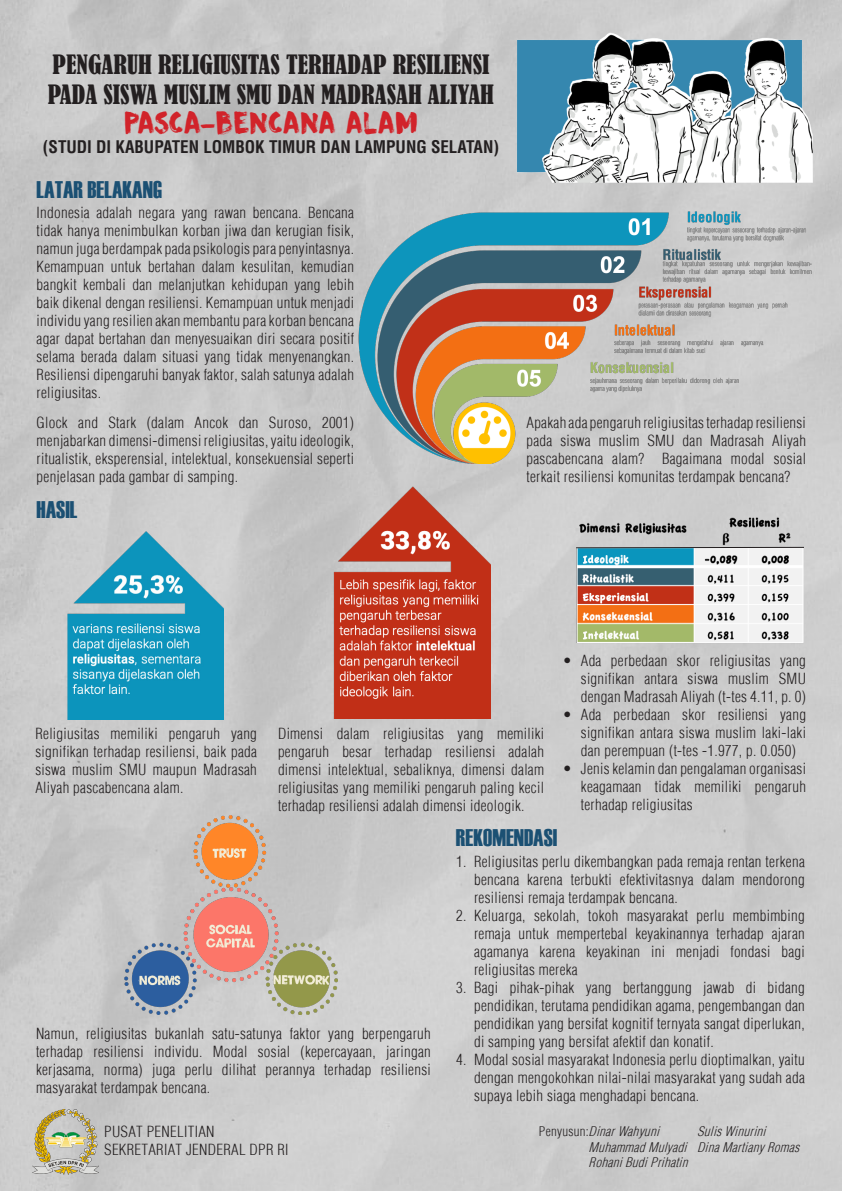
<style>
.page{position:relative;width:842px;height:1191px;background:#fff}
.page>*{position:absolute;margin:0;border:0;box-sizing:border-box;transform-origin:0 0}
.t1{font:32px "DK Momotaro";color:#d1232a}
.t2{font:condensed 25px "Bernard";color:#231f20}
.t3{font:24px "Haettenschweiler";color:#1b5073}
.t4{font:700 condensed 17px "Helvetica";color:#231f20}
.t5{font:15px/18px "Helvetica Cond Light E";letter-spacing:.02em;color:#231f20;text-align:justify}
.t6{font:italic 13px "Helvetica Cond Light E";color:#231f20}
.s1{font-style:normal}
</style>
<div class="page">
<img style="left:0;top:0;width:842px;height:1191px">
<img style="left:507px;top:30px;width:306px;height:153px">
<img style="left:359px;top:205px;width:477px;height:258px">
<img style="left:33px;top:1109px;width:66px;height:65px">
<img style="left:65px;top:532px;width:158px;height:188px">
<img style="left:331px;top:486px;width:160px;height:232px">
<img style="left:576px;top:553px;width:229px;height:96px">
<img style="left:571px;top:511px;width:243px;height:42px">
<svg style="left:575px;top:546px;width:230px;height:3px"></svg>
<img style="left:124px;top:815px;width:214px;height:199px">
<p class="t2" style="left:53px;top:50px;width:438px">PENGARUH RELIGIUSITAS TERHADAP RESILIENSI</p>
<p class="t2" style="left:48px;top:80px;width:448px">PADA SISWA MUSLIM SMU DAN MADRASAH ALIYAH</p>
<p class="t1" style="left:124px;top:105px;width:295px">PASCA-BENCANA ALAM</p>
<p class="t4" style="left:43px;top:136px;width:458px">(STUDI DI KABUPATEN LOMBOK TIMUR DAN LAMPUNG SELATAN)</p>
<p class="t3" style="left:37px;top:176px;width:127px">LATAR BELAKANG</p>
<p class="t5" style="left:37px;top:203px;width:319px">Indonesia adalah negara yang rawan bencana. Bencana tidak hanya menimbulkan korban jiwa dan kerugian fisik, namun juga berdampak pada psikologis para penyintasnya.<br>Kemampuan untuk bertahan dalam kesulitan, kemudian bangkit kembali dan melanjutkan kehidupan yang lebih baik dikenal dengan resiliensi. Kemampuan untuk menjadi individu yang resilien akan membantu para korban bencana agar dapat bertahan dan menyesuaikan diri secara positif selama berada dalam situasi yang tidak menyenangkan.<br>Resiliensi dipengaruhi banyak faktor, salah satunya adalah religiusitas.</p>
<p class="t5" style="left:37px;top:413px;width:319px">Glock and Stark (dalam Ancok dan Suroso, 2001) menjabarkan dimensi-dimensi religiusitas, yaitu ideologik, ritualistik, eksperensial, intelektual, konsekuensial seperti penjelasan pada gambar di samping.</p>
<p class="t5" style="left:526px;top:414px;width:281px">Apakah ada pengaruh religiusitas terhadap resiliensi pada siswa muslim SMU dan Madrasah Aliyah pascabencana alam? Bagaimana modal sosial terkait resiliensi komunitas terdampak bencana?</p>
<p class="t3" style="left:37px;top:496px;width:42px">HASIL</p>
<p class="t5" style="left:35px;top:724px;width:223px">Religiusitas memiliki pengaruh yang signifikan terhadap resiliensi, baik pada siswa muslim SMU maupun Madrasah Aliyah pascabencana alam.</p>
<p class="t5" style="left:278px;top:724px;width:268px">Dimensi dalam religiusitas yang memiliki pengaruh besar terhadap resiliensi adalah dimensi intelektual, sebaliknya, dimensi dalam religiusitas yang memiliki pengaruh paling kecil terhadap resiliensi adalah dimensi ideologik.</p>
<p class="t5" style="left:581px;top:651px;width:227px;text-indent:-18px">• Ada perbedaan skor religiusitas yang signifikan antara siswa muslim SMU dengan Madrasah Aliyah (t-tes 4.11, p. 0)</p>
<p class="t5" style="left:581px;top:705px;width:227px;text-indent:-18px">• Ada perbedaan skor resiliensi yang signifikan antara siswa muslim laki-laki dan perempuan (t-tes -1.977, p. 0.050)</p>
<p class="t5" style="left:581px;top:759px;width:227px;text-indent:-18px">• Jenis kelamin dan pengalaman organisasi keagamaan tidak memiliki pengaruh terhadap religiusitas</p>
<p class="t5" style="left:36px;top:1024px;width:396px">Namun, religiusitas bukanlah satu-satunya faktor yang berpengaruh terhadap resiliensi individu. Modal sosial (kepercayaan, jaringan kerjasama, norma) juga perlu dilihat perannya terhadap resiliensi masyarakat terdampak bencana.</p>
<p class="t5" style="left:104px;top:1122px;width:112px">PUSAT PENELITIAN</p>
<p class="t5" style="left:104px;top:1140px;width:186px">SEKRETARIAT JENDERAL DPR RI</p>
<p class="t3" style="left:456px;top:823px;width:103px">REKOMENDASI</p>
<p class="t5" style="left:474px;top:852px;width:332px;text-indent:-18px">1. Religiusitas perlu dikembangkan pada remaja rentan terkena bencana karena terbukti efektivitasnya dalam mendorong resiliensi remaja terdampak bencana.</p>
<p class="t5" style="left:474px;top:906px;width:332px;text-indent:-18px">2. Keluarga, sekolah, tokoh masyarakat perlu membimbing remaja untuk mempertebal keyakinannya terhadap ajaran agamanya karena keyakinan ini menjadi fondasi bagi religiusitas mereka</p>
<p class="t5" style="left:474px;top:978px;width:332px;text-indent:-18px">3. Bagi pihak-pihak yang bertanggung jawab di bidang pendidikan, terutama pendidikan agama, pengembangan dan pendidikan yang bersifat kognitif ternyata sangat diperlukan, di samping yang bersifat afektif dan konatif.</p>
<p class="t5" style="left:474px;top:1050px;width:332px;text-indent:-18px">4. Modal sosial masyarakat Indonesia perlu dioptimalkan, yaitu dengan mengokohkan nilai-nilai masyarakat yang sudah ada supaya lebih siaga menghadapi bencana.</p>
<p class="t6" style="left:539px;top:1123px;width:125px"><span class="s1">P e n y u s u n :</span> DinarWahyuni</p>
<p class="t6" style="left:589px;top:1139px;width:103px">MuhammadMulyadi</p>
<p class="t6" style="left:589px;top:1155px;width:104px">RohaniBudiPrihatin</p>
<p class="t6" style="left:697px;top:1123px;width:74px">SulisWinurini</p>
<p class="t6" style="left:697px;top:1139px;width:108px">DinaMartianyRomas</p>
</div>
